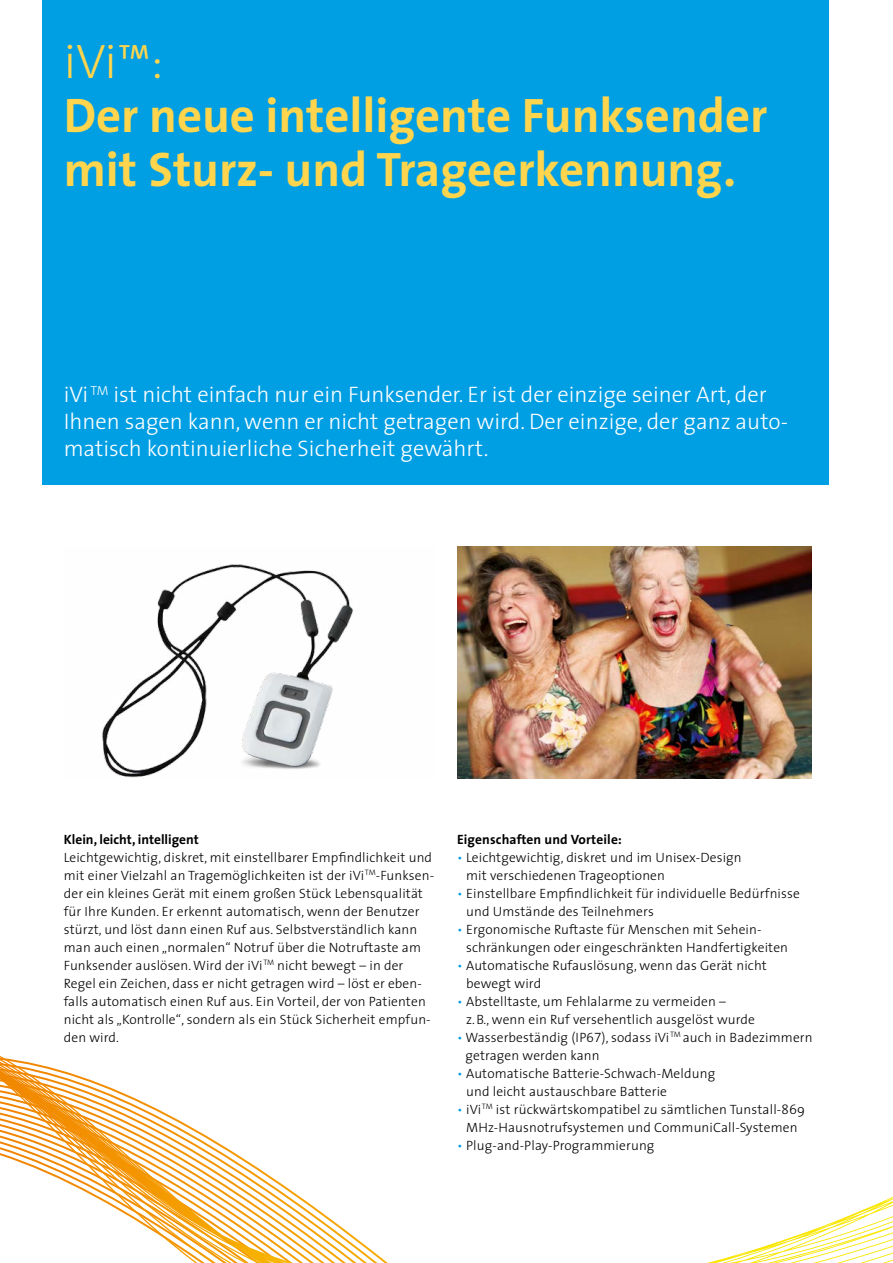
<style>
.page{position:relative;width:893px;height:1263px;background:#fff}
.page>*{position:absolute;margin:0;border:0;box-sizing:border-box;transform-origin:0 0}
.t1{font:700 48.75px/54px "The Sans";color:#ffd54d}
.t2{font:300 48.75px "The Sans";color:#ffd54d}
.t3{font:300 22.5px/27px "The Sans";color:#fff}
.t4{font:300 13.5px/18px "The Sans";letter-spacing:.01em;color:#000}
.t5{font:700 13.5px "The Sans";color:#000}
.s1{color:#009ee3}
.s2{font-family:"The Sans Light Expert";font-weight:400}
</style>
<div class="page">
<svg style="left:0;top:1056px;width:893px;height:207px"></svg>
<div style="left:43px;top:0;width:786px;height:485px;background:#009ee3"></div>
<img style="left:102px;top:564px;width:251px;height:214px">
<img style="left:457px;top:547px;width:354px;height:232px">
<p class="t2" style="left:64px;top:22px;width:101px">iVi™:</p>
<p class="t1" style="left:64px;top:88px;width:705px">Der neue intelligente Funksender mit Sturz- und Trageerkennung.</p>
<p class="t3" style="left:64px;top:380px;width:726px">iVi <sup>TM</sup> ist nicht einfach nur ein Funksender. Er ist der einzige seiner Art, der<br>Ihnen sagen kann, wenn er nicht getragen wird. Der einzige, der ganz auto&shy;matisch kontinuierliche Sicherheit gewährt.</p>
<p class="t5" style="left:64px;top:828px;width:137px">Klein, leicht, intelligent</p>
<p class="t4" style="left:64px;top:848px;width:372px">Leichtgewichtig, diskret, mit einstellbarer Empfindlichkeit und mit einer Vielzahl an Tragemöglichkeiten ist der iVi<sup>TM</sup>-Funksen&shy;der ein kleines Gerät mit einem großen Stück Lebensqualität für Ihre Kunden. Er erkennt automatisch, wenn der Benutzer stürzt, und löst dann einen Ruf aus. Selbstverständlich kann man auch einen „normalen“ Notruf über die Notruftaste am Funksender auslösen. Wird der iVi<sup>TM</sup> nicht bewegt – in der Regel ein Zeichen, dass er nicht getragen wird – löst er eben&shy;falls automatisch einen Ruf aus. Ein Vorteil, der von Patienten nicht als „Kontrolle“, sondern als ein Stück Sicherheit empfun&shy;den wird.</p>
<p class="t5" style="left:457px;top:828px;width:166px">Eigenschaften und Vorteile:</p>
<p class="t4" style="left:466px;top:848px;width:277px;text-indent:-9px"><span class="s1">•</span> Leichtgewichtig, diskret und im Unisex-Design mit verschiedenen Trageoptionen</p>
<p class="t4" style="left:466px;top:884px;width:335px;text-indent:-9px"><span class="s1">•</span> Einstellbare Empfindlichkeit für individuelle Bedürfnisse und Umstände des Teilnehmers</p>
<p class="t4" style="left:466px;top:920px;width:323px;text-indent:-9px"><span class="s1">•</span> Ergonomische Ruftaste für Menschen mit Sehein&shy;schränkungen oder eingeschränkten Handfertigkeiten</p>
<p class="t4" style="left:466px;top:956px;width:302px;text-indent:-9px"><span class="s1">•</span> Automatische Rufauslösung, wenn das Gerät nicht bewegt wird</p>
<p class="t4" style="left:466px;top:992px;width:290px;text-indent:-9px"><span class="s1">•</span> Abstelltaste, um Fehlalarme zu vermeiden –<br>z.B., wenn ein Ruf versehentlich ausgelöst wurde</p>
<p class="t4" style="left:465px;top:1028px;width:349px;text-indent:-8px"><span class="s1">•</span> Wasserbeständig (IP<span class="s2">67</span>), sodass iVi<sup>TM</sup> auch in Badezimmern getragen werden kann</p>
<p class="t4" style="left:466px;top:1064px;width:251px;text-indent:-9px"><span class="s1">•</span> Automatische Batterie-Schwach-Meldung und leicht austauschbare Batterie</p>
<p class="t4" style="left:457px;top:1100px;width:349px;text-align:center"><span class="s1">•</span> iVi<sup>TM</sup> ist rückwärtskompatibel zu sämtlichen Tunstall-869<br>MHz-Hausnotrufsystemen und CommuniCall-Systemen</p>
<p class="t4" style="left:457px;top:1136px;width:199px"><span class="s1">•</span> Plug-and-Play-Programmierung</p>
</div>
